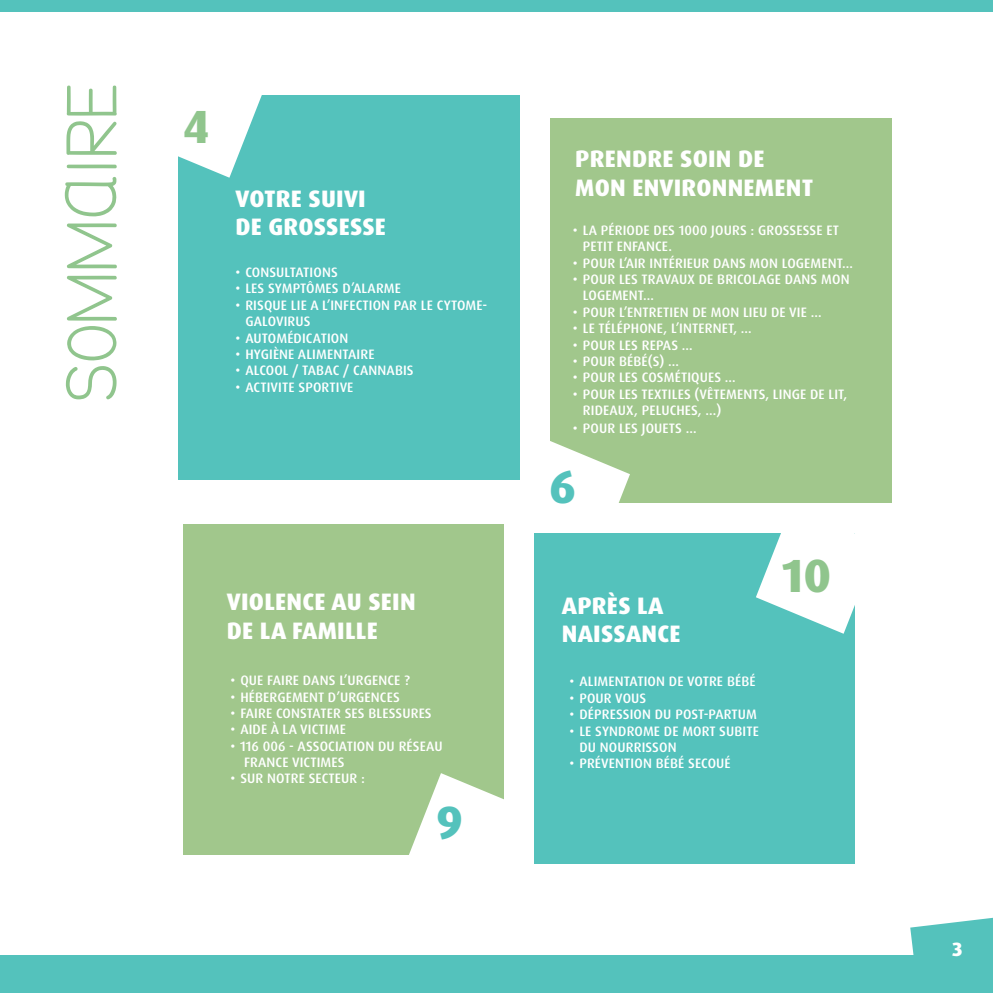
<style>
.page{position:relative;width:993px;height:993px;background:#fff}
.page>*{position:absolute;margin:0;border:0;box-sizing:border-box;transform-origin:0 0}
.TITRE{font:57.75px "Damai Pelajar";color:#90c58d}
.TITRE-2{font:800 46.55px "Dax Pro";color:#90c58d}
.TITRE-3{font:800 46.55px "Dax Pro";color:#54c2bc}
.Sous-titre{font:800 23.8px/28.5px "Dax Pro";letter-spacing:.01em;color:#fff}
.t1{font:800 19.25px "Dax Pro";color:#fff}
.t2{font:500 13.65px/16.4px "Dax Pro";letter-spacing:.01em;color:#fff}
</style>
<div class="page">
<div style="left:0;top:954px;width:992px;height:38px;background:#54c2bc"></div>
<div style="left:0;top:0;width:992px;height:12px;background:#54c2bc"></div>
<svg style="left:909px;top:918px;width:83px;height:37px"></svg>
<div style="left:550px;top:118px;width:341px;height:385px;background:#a1c78c"></div>
<svg style="left:506px;top:437px;width:123px;height:66px"></svg>
<div style="left:178px;top:95px;width:341px;height:384px;background:#54c2bc"></div>
<svg style="left:178px;top:95px;width:84px;height:83px"></svg>
<div style="left:183px;top:524px;width:321px;height:330px;background:#a1c78c"></div>
<div style="left:534px;top:533px;width:320px;height:330px;background:#54c2bc"></div>
<svg style="left:405px;top:773px;width:99px;height:82px"></svg>
<svg style="left:756px;top:533px;width:99px;height:100px"></svg>
<p class="TITRE" style="left:65px;top:404px;width:322px;rotate:-90deg">SOMMAIRE</p>
<p class="TITRE-2" style="left:183px;top:96px;width:28px">4</p>
<p class="Sous-titre" style="left:235px;top:184px;width:152px">VOTRE SUIVI<br>DE GROSSESSE</p>
<p class="t2" style="left:235px;top:264px;width:104px">• CONSULTATIONS</p>
<p class="t2" style="left:235px;top:280px;width:167px">• LES SYMPTÔMES D’ALARME</p>
<p class="t2" style="left:245px;top:297px;width:243px;text-indent:-10px">• RISQUE LIE A L’INFECTION PAR LE CYTOME-<br>GALOVIRUS</p>
<p class="t2" style="left:235px;top:329px;width:114px">• AUTOMÉDICATION</p>
<p class="t2" style="left:235px;top:346px;width:141px">• HYGIÈNE ALIMENTAIRE</p>
<p class="t2" style="left:235px;top:362px;width:180px">• ALCOOL / TABAC / CANNABIS</p>
<p class="t2" style="left:235px;top:379px;width:119px">• ACTIVITE SPORTIVE</p>
<p class="Sous-titre" style="left:575px;top:145px;width:239px">PRENDRE SOIN DE<br>MON ENVIRONNEMENT</p>
<p class="t2" style="left:582px;top:222px;width:257px;text-indent:-10px">• LA PÉRIODE DES 1000 JOURS : GROSSESSE ET<br>PETIT ENFANCE.</p>
<p class="t2" style="left:572px;top:255px;width:281px">• POUR L’AIR INTÉRIEUR DANS MON LOGEMENT…</p>
<p class="t2" style="left:582px;top:271px;width:268px;text-indent:-10px">• POUR LES TRAVAUX DE BRICOLAGE DANS MON<br>LOGEMENT…</p>
<p class="t2" style="left:572px;top:304px;width:250px">• POUR L’ENTRETIEN DE MON LIEU DE VIE …</p>
<p class="t2" style="left:572px;top:320px;width:180px">• LE TÉLÉPHONE, L’INTERNET, …</p>
<p class="t2" style="left:572px;top:336px;width:121px">• POUR LES REPAS …</p>
<p class="t2" style="left:572px;top:353px;width:108px">• POUR BÉBÉ(S) …</p>
<p class="t2" style="left:572px;top:369px;width:164px">• POUR LES COSMÉTIQUES …</p>
<p class="t2" style="left:582px;top:386px;width:266px;text-indent:-10px">• POUR LES TEXTILES (VÊTEMENTS, LINGE DE LIT,<br>RIDEAUX, PELUCHES, …)</p>
<p class="t2" style="left:572px;top:420px;width:125px">• POUR LES JOUETS …</p>
<p class="TITRE-3" style="left:549px;top:456px;width:28px">6</p>
<p class="Sous-titre" style="left:227px;top:588px;width:190px">VIOLENCE AU SEIN<br>DE LA FAMILLE</p>
<p class="Sous-titre" style="left:561px;top:591px;width:120px">APRÈS LA<br>NAISSANCE</p>
<p class="t2" style="left:230px;top:672px;width:181px">• QUE FAIRE DANS L’URGENCE ?</p>
<p class="t2" style="left:230px;top:688px;width:171px">• HÉBERGEMENT D’URGENCES</p>
<p class="t2" style="left:230px;top:704px;width:203px">• FAIRE CONSTATER SES BLESSURES</p>
<p class="t2" style="left:230px;top:721px;width:117px">• AIDE À LA VICTIME</p>
<p class="t2" style="left:244px;top:737px;width:200px;text-indent:-14px">• 116 006 - ASSOCIATION DU RÉSEAU<br>FRANCE VICTIMES</p>
<p class="t2" style="left:230px;top:770px;width:136px">• SUR NOTRE SECTEUR :</p>
<p class="TITRE-3" style="left:436px;top:792px;width:28px">9</p>
<p class="t2" style="left:569px;top:673px;width:187px">• ALIMENTATION DE VOTRE BÉBÉ</p>
<p class="t2" style="left:569px;top:689px;width:78px">• POUR VOUS</p>
<p class="t2" style="left:569px;top:706px;width:189px">• DÉPRESSION DU POST-PARTUM</p>
<p class="t2" style="left:579px;top:722px;width:181px;text-indent:-10px">• LE SYNDROME DE MORT SUBITE<br>DU NOURRISSON</p>
<p class="t2" style="left:569px;top:755px;width:163px">• PRÉVENTION BÉBÉ SECOUÉ</p>
<p class="TITRE-2" style="left:782px;top:546px;width:50px">10</p>
<h3 class="t1" style="left:951px;top:936px;width:12px">3</h3>
</div>
